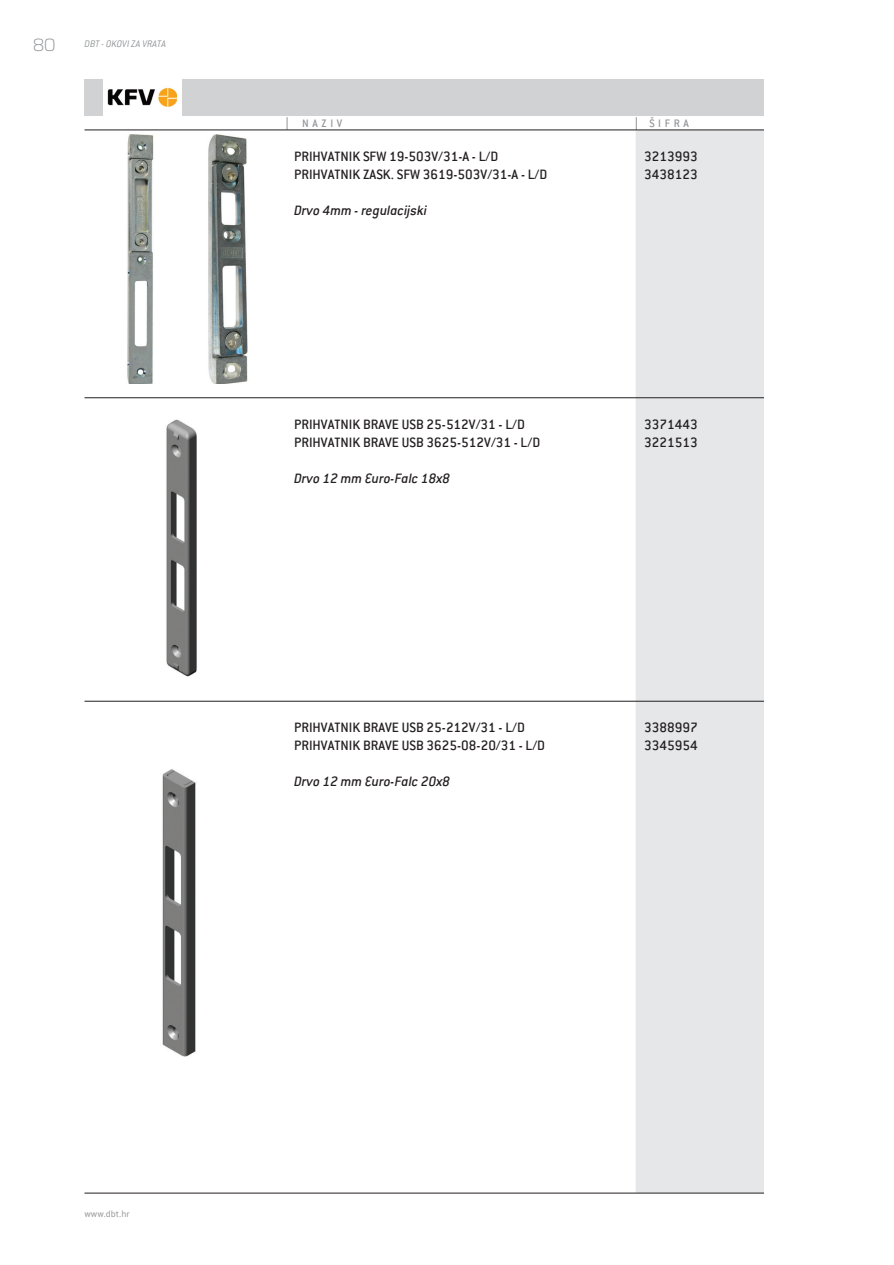
<style>
.page{position:relative;width:894px;height:1265px;background:#fff}
.page>*{position:absolute;margin:0;border:0;box-sizing:border-box;transform-origin:0 0}
.t1{font:300 18px "Eurosoft";color:#939598}
.t2{font:500 15px/18px "Conduit ITC";color:#231f20}
.t3{font:italic 500 15px "Conduit ITC";color:#231f20}
.t4{font:500 12px "Conduit ITC";letter-spacing:.3em;color:#939598}
.t5{font:italic 300 10.5px "Conduit ITC";color:#939598}
.t6{font:300 10.5px "Conduit ITC";color:#939598}
</style>
<div class="page">
<div style="left:84px;top:80px;width:679px;height:36px;background:#d1d2d4"></div>
<svg style="left:287px;top:117px;width:1px;height:13px"></svg>
<svg style="left:635px;top:117px;width:1px;height:13px"></svg>
<div style="left:103px;top:75px;width:79px;height:45px;background:#fff"></div>
<img style="left:108px;top:87px;width:69px;height:20px">
<div style="left:635px;top:131px;width:128px;height:1061px;background:#e6e7e9"></div>
<hr style="left:84px;top:130px;width:679px;height:1px;background:#231f20">
<hr style="left:84px;top:397px;width:679px;height:1px;background:#231f20">
<hr style="left:84px;top:701px;width:679px;height:1px;background:#231f20">
<hr style="left:84px;top:1192px;width:679px;height:1px;background:#231f20">
<img style="left:127px;top:134px;width:27px;height:250px">
<img style="left:208px;top:134px;width:40px;height:250px">
<img style="left:166px;top:419px;width:31px;height:258px">
<img style="left:162px;top:769px;width:34px;height:288px">
<p class="t1" style="left:33px;top:38px;width:24px">80</p>
<p class="t5" style="left:84px;top:38px;width:83px">DBT - OKOVI ZA VRATA</p>
<p class="t4" style="left:302px;top:117px;width:42px">NAZIV</p>
<p class="t4" style="left:649px;top:117px;width:41px">ŠIFRA</p>
<p class="t2" style="left:294px;top:147px;width:255px">PRIHVATNIK SFW 19-503V/31-A - L/D<br>PRIHVATNIK ZASK. SFW 3619-503V/31-A - L/D</p>
<p class="t3" style="left:294px;top:202px;width:134px">Drvo 4mm - regulacijski</p>
<p class="t2" style="left:644px;top:147px;width:55px">3213993<br>3438123</p>
<p class="t2" style="left:294px;top:415px;width:247px">PRIHVATNIK BRAVE USB 25-512V/31 - L/D<br>PRIHVATNIK BRAVE USB 3625-512V/31 - L/D</p>
<p class="t3" style="left:294px;top:469px;width:157px">Drvo 12 mm Euro-Falc 18x8</p>
<p class="t2" style="left:294px;top:718px;width:252px">PRIHVATNIK BRAVE USB 25-212V/31 - L/D<br>PRIHVATNIK BRAVE USB 3625-08-20/31 - L/D</p>
<p class="t3" style="left:294px;top:773px;width:157px">Drvo 12 mm Euro-Falc 20x8</p>
<p class="t2" style="left:644px;top:415px;width:55px">3371443<br>3221513</p>
<p class="t2" style="left:644px;top:718px;width:55px">3388997<br>3345954</p>
<p class="t6" style="left:84px;top:1208px;width:47px">www.dbt.hr</p>
</div>
